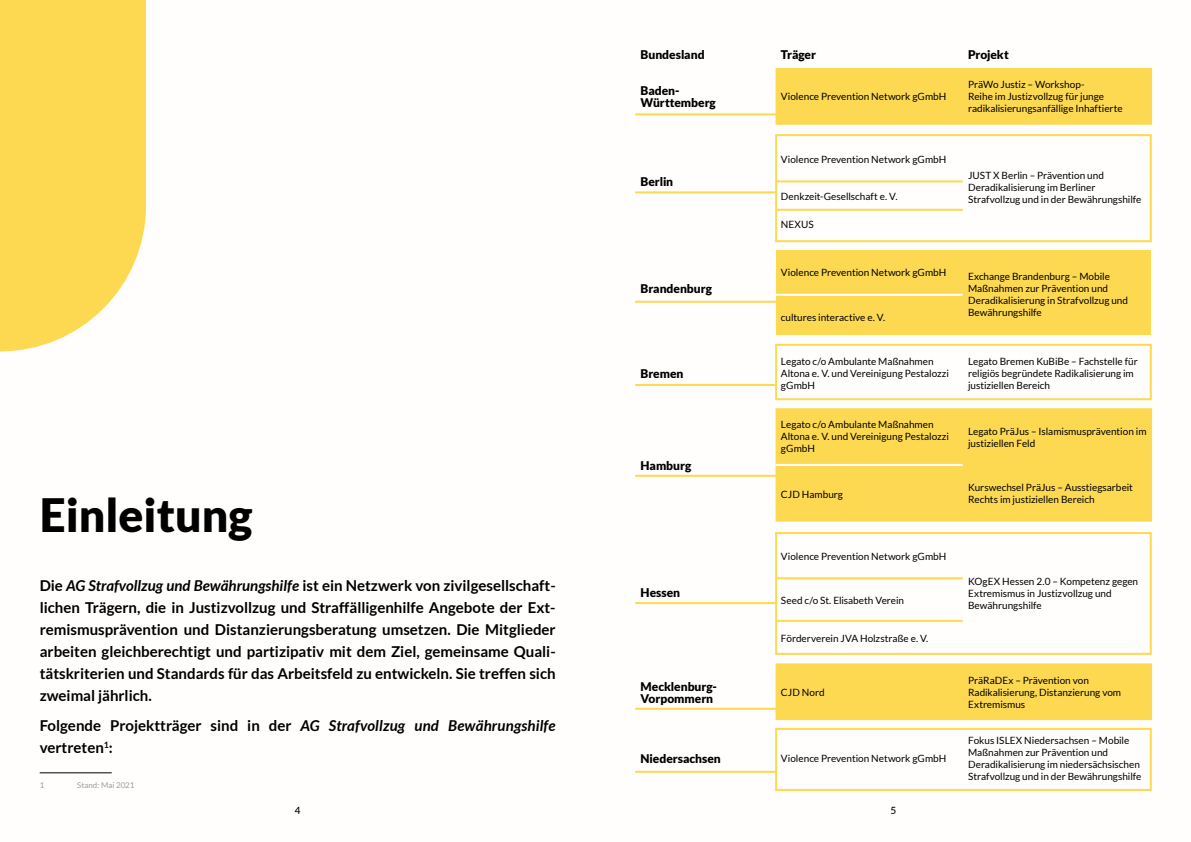
<style>
.page{position:relative;width:1191px;height:842px;background:#fff}
.page>*{position:absolute;margin:0;border:0;box-sizing:border-box;transform-origin:0 0}
.t1{font:900 46px "Lato";color:#000}
.t2{font:700 15px/22px "Lato";color:#000;text-align:justify}
.t3{font:900 12px/12px "Lato";letter-spacing:-.005em;color:#000}
.t4{font:10px/12px "Lato";letter-spacing:-.005em;color:#000}
.t5{font:500 10px "Lato";color:#000}
.t6{font:8px "Lato";color:#9c9d9d}
.s1{font-style:italic}
</style>
<div class="page">
<svg style="left:0;top:0;width:146px;height:351px;fill:#fdd951"></svg>
<hr style="left:40px;top:772px;width:72px;height:1px;background:#000">
<svg style="left:775px;top:68px;width:377px;height:652px"></svg>
<hr style="left:775px;top:294px;width:187px;height:2px;background:#fff">
<hr style="left:775px;top:464px;width:187px;height:2px;background:#fff">
<hr style="left:775px;top:577px;width:187px;height:2px;background:#fdd951">
<hr style="left:775px;top:620px;width:187px;height:2px;background:#fdd951">
<hr style="left:775px;top:180px;width:187px;height:2px;background:#fdd951">
<hr style="left:775px;top:209px;width:187px;height:2px;background:#fdd951">
<div style="left:775px;top:344px;width:376px;height:56px;border:2px solid #fdd951"></div>
<div style="left:775px;top:728px;width:376px;height:63px;border:2px solid #fdd951"></div>
<div style="left:775px;top:532px;width:376px;height:123px;border:2px solid #fdd951"></div>
<div style="left:775px;top:134px;width:376px;height:108px;border:2px solid #fdd951"></div>
<hr style="left:635px;top:301px;width:141px;height:2px;background:#fdd951">
<hr style="left:635px;top:475px;width:141px;height:2px;background:#fdd951">
<hr style="left:635px;top:113px;width:141px;height:2px;background:#fdd951">
<hr style="left:635px;top:384px;width:141px;height:2px;background:#fdd951">
<hr style="left:635px;top:771px;width:141px;height:2px;background:#fdd951">
<hr style="left:635px;top:708px;width:141px;height:2px;background:#fdd951">
<hr style="left:635px;top:602px;width:141px;height:2px;background:#fdd951">
<hr style="left:635px;top:191px;width:141px;height:2px;background:#fdd951">
<p class="t3" style="left:640px;top:48px;width:66px">Bundesland</p>
<p class="t3" style="left:781px;top:48px;width:37px">Träger</p>
<p class="t3" style="left:968px;top:48px;width:42px">Projekt</p>
<p class="t3" style="left:640px;top:85px;width:77px">Baden-<br>Württemberg</p>
<p class="t4" style="left:781px;top:91px;width:167px">Violence Prevention Network gGmbH</p>
<p class="t4" style="left:968px;top:79px;width:156px">PräWo Justiz – Workshop-<br>Reihe im Justizvollzug für junge radikalisierungsanfällige Inhaftierte</p>
<p class="t3" style="left:640px;top:176px;width:34px">Berlin</p>
<p class="t3" style="left:640px;top:282px;width:73px">Brandenburg</p>
<p class="t4" style="left:781px;top:153px;width:167px">Violence Prevention Network gGmbH</p>
<p class="t4" style="left:781px;top:190px;width:118px">Denkzeit-Gesellschaft e. V.</p>
<p class="t4" style="left:781px;top:219px;width:34px">NEXUS</p>
<p class="t4" style="left:968px;top:170px;width:175px">JUST X Berlin – Prävention und<br>Deradikalisierung im Berliner<br>Strafvollzug und in der Bewährungshilfe</p>
<p class="t4" style="left:781px;top:266px;width:167px">Violence Prevention Network gGmbH</p>
<p class="t4" style="left:968px;top:270px;width:161px">Exchange Brandenburg – Mobile<br>Maßnahmen zur Prävention und<br>Deradikalisierung in Strafvollzug und<br>Bewährungshilfe</p>
<p class="t4" style="left:781px;top:311px;width:106px">cultures interactive e. V.</p>
<h1 class="t1" style="left:40px;top:488px;width:214px">Einleitung</h1>
<p class="t2" style="left:40px;top:574px;width:517px">Die <span class="s1">AG Strafvollzug und Bewährungshilfe</span> ist ein Netzwerk von zivilgesellschaft&shy;lichen Trägern, die in Justizvollzug und Straffälligenhilfe Angebote der Ext&shy;remismusprävention und Distanzierungsberatung umsetzen. Die Mitglieder arbeiten gleichberechtigt und partizipativ mit dem Ziel, gemeinsame Quali&shy;tätskriterien und Standards für das Arbeitsfeld zu entwickeln. Sie treffen sich zweimal jährlich.</p>
<h2 class="t2" style="left:40px;top:714px;width:517px">Folgende Projektträger sind in der <span class="s1">AG Strafvollzug und Bewährungshilfe </span>vertreten<sup>1</sup>:</h2>
<p class="t6" style="left:40px;top:781px;width:6px">1</p>
<p class="t6" style="left:77px;top:781px;width:59px">Stand: Mai 2021</p>
<p class="t3" style="left:640px;top:367px;width:44px">Bremen</p>
<p class="t4" style="left:781px;top:355px;width:169px">Legato c/o Ambulante Maßnahmen<br>Altona e. V. und Vereinigung Pestalozzi gGmbH</p>
<p class="t4" style="left:968px;top:355px;width:171px">Legato Bremen KuBiBe – Fachstelle für religiös begründete Radikalisierung im justiziellen Bereich</p>
<p class="t3" style="left:640px;top:459px;width:52px">Hamburg</p>
<p class="t3" style="left:640px;top:587px;width:41px">Hessen</p>
<p class="t4" style="left:781px;top:418px;width:169px">Legato c/o Ambulante Maßnahmen<br>Altona e. V. und Vereinigung Pestalozzi gGmbH</p>
<p class="t4" style="left:968px;top:425px;width:180px">Legato PräJus – Islamismusprävention im justiziellen Feld</p>
<p class="t4" style="left:781px;top:488px;width:64px">CJD Hamburg</p>
<p class="t4" style="left:968px;top:482px;width:166px">Kurswechsel PräJus – Ausstiegsarbeit<br>Rechts im justiziellen Bereich</p>
<p class="t4" style="left:781px;top:550px;width:167px">Violence Prevention Network gGmbH</p>
<p class="t4" style="left:781px;top:594px;width:125px">Seed c/o St. Elisabeth Verein</p>
<p class="t4" style="left:781px;top:632px;width:149px">Förderverein JVA Holzstraße e. V.</p>
<p class="t4" style="left:968px;top:575px;width:171px">KOgEX Hessen 2.0 – Kompetenz gegen<br>Extremismus in Justizvollzug und<br>Bewährungshilfe</p>
<p class="t3" style="left:640px;top:680px;width:78px">Mecklenburg-<br>Vorpommern</p>
<p class="t4" style="left:781px;top:686px;width:45px">CJD Nord</p>
<p class="t4" style="left:968px;top:674px;width:154px">PräRaDEx – Prävention von<br>Radikalisierung, Distanzierung vom<br>Extremismus</p>
<p class="t3" style="left:640px;top:752px;width:82px">Niedersachsen</p>
<p class="t4" style="left:781px;top:753px;width:167px">Violence Prevention Network gGmbH</p>
<p class="t4" style="left:968px;top:735px;width:175px">Fokus ISLEX Niedersachsen – Mobile Maßnahmen zur Prävention und Deradikalisierung im niedersächsischen Strafvollzug und in der Bewährungshilfe</p>
<p class="t5" style="left:295px;top:803px;width:7px">4</p>
<p class="t5" style="left:890px;top:803px;width:7px">5</p>
</div>
